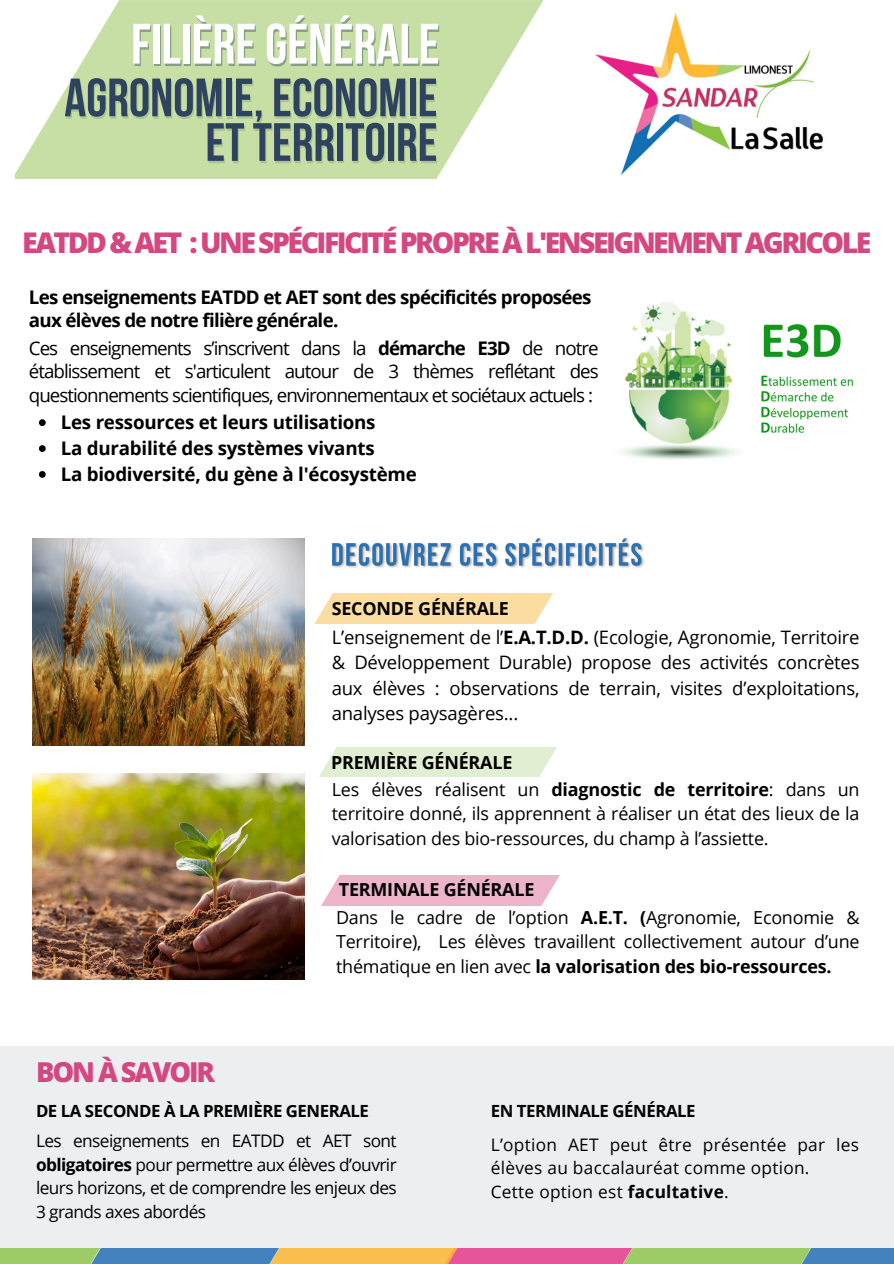
<style>
.page{position:relative;width:894px;height:1264px;background:#fff}
.page>*{position:absolute;margin:0;border:0;box-sizing:border-box;transform-origin:0 0}
.t1{font:700 56.85px "Bebas Neue";color:#fff}
.t2{font:700 53.85px "Bebas Neue";color:#2e435d}
.t3{font:800 28.5px "Open Sans";letter-spacing:-.09em;color:#d44780}
.t4{font:800 27.45px "Open Sans";letter-spacing:-.075em;color:#d44780}
.t5{font:18.75px/23.7px "Open Sans";letter-spacing:-.05em;color:#000;text-align:justify}
.t6{font:700 18.75px "Open Sans";letter-spacing:-.01em;color:#000}
.t7{font:700 18.75px/23.7px "Open Sans";letter-spacing:-.035em;color:#000}
.t8{font:18.45px/25.5px "Open Sans";letter-spacing:-.01em;color:#000;text-align:justify}
.t9{font:18px/24.8px "Open Sans";letter-spacing:-.01em;color:#000;text-align:justify}
.t10{font:700 18px "Open Sans";letter-spacing:-.01em;color:#000}
.t11{font:17.25px/23.7px "Open Sans";letter-spacing:.015em;color:#000;text-align:justify}
.t12{font:700 16.8px "Open Sans";letter-spacing:-.025em;color:#000}
.s1{font-weight:700}
</style>
<div class="page">
<img style="left:33px;top:538px;width:271px;height:207px">
<img style="left:595px;top:13px;width:228px;height:162px">
<img style="left:33px;top:773px;width:271px;height:206px">
<div style="left:0;top:1045px;width:893px;height:218px;background:#edeef0"></div>
<img style="left:621px;top:302px;width:232px;height:157px">
<svg style="left:16px;top:0;width:527px;height:179px;fill:#c7dfa5"></svg>
<svg style="left:291px;top:594px;width:262px;height:29px;background:#f6dead"></svg>
<svg style="left:0;top:1248px;width:893px;height:15px;background:#a39b85"></svg>
<svg style="left:39px;top:419px;width:7px;height:7px"></svg>
<svg style="left:39px;top:445px;width:7px;height:7px"></svg>
<svg style="left:39px;top:471px;width:7px;height:7px"></svg>
<img style="left:332px;top:538px;width:312px;height:30px">
<svg style="left:295px;top:747px;width:262px;height:29px"></svg>
<svg style="left:298px;top:875px;width:262px;height:30px;background:#ecbace"></svg>
<p class="t1" style="left:131px;top:21px;width:310px">FILIÈREGÉNÉRALE</p>
<p class="t2" style="left:64px;top:76px;width:374px">AGRONOMIE, ECONOMIE</p>
<h1 class="t2" style="left:205px;top:120px;width:233px">ETTERRITOIRE</h1>
<h1 class="t3" style="left:22px;top:223px;width:850px">EATDD &amp; AET : UNE SPÉCIFICITÉ PROPRE À L'ENSEIGNEMENT AGRICOLE</h1>
<p class="t7" style="left:29px;top:284px;width:564px">Les enseignements EATDD et AET sont des spécificités proposées aux élèves de notre filière générale.</p>
<p class="t5" style="left:29px;top:335px;width:571px">Ces enseignements s’inscrivent dans la <span class="s1">démarche E3D</span> de notre établissement et s'articulent autour de 3 thèmes reflétant des questionnements scientifiques, environnementaux et sociétaux actuels :</p>
<h6 class="t6" style="left:61px;top:409px;width:316px">Les ressources et leurs utilisations</h6>
<p class="t6" style="left:61px;top:435px;width:315px">La durabilité des systèmes vivants</p>
<p class="t6" style="left:61px;top:461px;width:357px">La biodiversité, du gène à l'écosystème</p>
<p class="t10" style="left:331px;top:596px;width:178px">SECONDE GÉNÉRALE</p>
<h6 class="t8" style="left:331px;top:623px;width:529px">L’enseignement de l’<span class="s1">E.A.T.D.D.</span> (Ecologie, Agronomie, Territoire &amp; Développement Durable) propose des activités concrètes aux élèves : observations de terrain, visites d’exploitations, analyses paysagères...</h6>
<p class="t4" style="left:36px;top:1053px;width:181px">BON À SAVOIR</p>
<p class="t10" style="left:331px;top:750px;width:183px">PREMIÈRE GÉNÉRALE</p>
<p class="t9" style="left:331px;top:776px;width:529px">Les élèves réalisent un <span class="s1">diagnostic de territoire</span>: dans un territoire donné, ils apprennent à réaliser un état des lieux de la valorisation des bio-ressources, du champ à l’assiette.</p>
<h6 class="t10" style="left:339px;top:877px;width:197px">TERMINALE GÉNÉRALE</h6>
<p class="t9" style="left:336px;top:904px;width:524px">Dans le cadre de l’option <span class="s1">A.E.T. (</span>Agronomie, Economie &amp; Territoire), Les élèves travaillent collectivement autour d’une thématique en lien avec <span class="s1">la valorisation des bio-ressources.</span></p>
<h2 class="t12" style="left:36px;top:1099px;width:334px">DE LA SECONDE À LA PREMIÈRE GENERALE</h2>
<p class="t11" style="left:36px;top:1128px;width:362px">Les enseignements en EATDD et AET sont <span class="s1">obligatoires</span> pour permettre aux élèves d’ouvrir leurs horizons, et de comprendre les enjeux des 3 grands axes abordés</p>
<h4 class="t12" style="left:490px;top:1099px;width:206px">EN TERMINALE GÉNÉRALE</h4>
<p class="t11" style="left:490px;top:1132px;width:369px;text-align:left">L’option AET peut être présentée par les élèves au baccalauréat comme option.<br>Cette option est <span class="s1">facultative</span>.</p>
</div>
